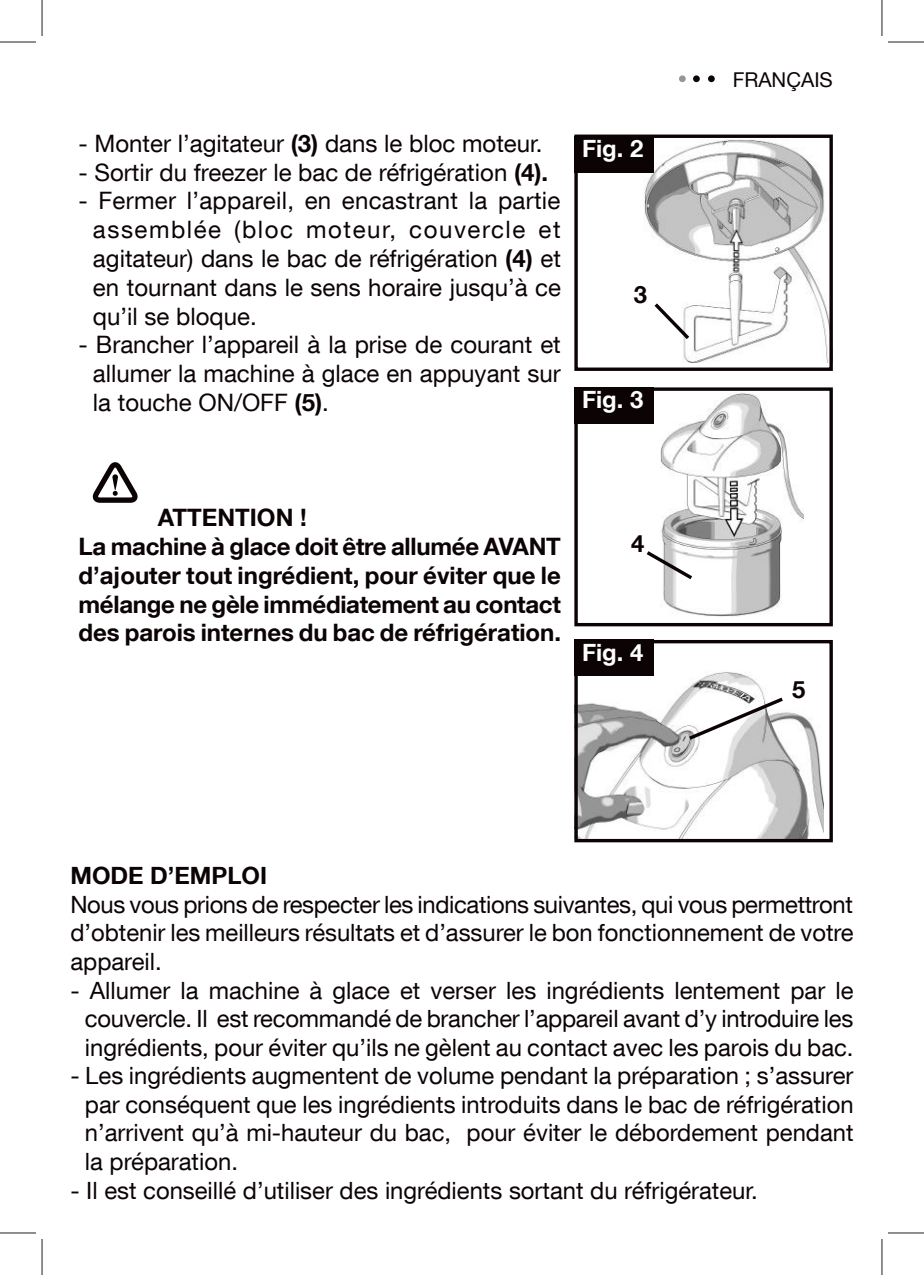
<style>
.page{position:relative;width:924px;height:1275px;background:#fff}
.page>*{position:absolute;margin:0;border:0;box-sizing:border-box;transform-origin:0 0}
.t1{font:24px/28.8px "Helvetica Neue LT Com";color:#0c0305;text-align:justify}
.t2{font:700 24px/28.8px "Helvetica Neue LT Com";color:#0c0305}
.t3{font:23.8px/28.6px "Helvetica Neue LT Com";color:#0c0305;text-align:justify}
.t4{font:700 23.8px "Helvetica Neue LT Com";color:#fff}
.t5{font:700 23.8px "Helvetica Neue LT Com";color:#0c0305}
.t6{font:20.4px "Helvetica Neue LT Com";color:#0c0305}
.s1{font-weight:700}
</style>
<div class="page">
<img style="left:578px;top:670px;width:245px;height:168px">
<img style="left:660px;top:393px;width:143px;height:223px">
<img style="left:642px;top:139px;width:186px;height:223px">
<div style="left:574px;top:135px;width:258px;height:236px;border:3px solid #0c0305"></div>
<div style="left:574px;top:136px;width:79px;height:36px;background:#0c0305"></div>
<svg style="left:650px;top:300px;width:42px;height:43px"></svg>
<div style="left:574px;top:387px;width:258px;height:239px;border:3px solid #0c0305"></div>
<div style="left:574px;top:387px;width:79px;height:36px;background:#0c0305"></div>
<svg style="left:646px;top:548px;width:49px;height:34px"></svg>
<div style="left:574px;top:640px;width:258px;height:202px;border:3px solid #0c0305"></div>
<div style="left:574px;top:640px;width:79px;height:36px;background:#0c0305"></div>
<svg style="left:685px;top:694px;width:101px;height:48px"></svg>
<svg style="left:92px;top:462px;width:46px;height:41px"></svg>
<svg style="left:707px;top:75px;width:7px;height:7px"></svg>
<svg style="left:692px;top:75px;width:7px;height:7px"></svg>
<div style="left:678px;top:75px;width:7px;height:7px;background:#969698;border-radius:50%"></div>
<hr style="left:0;top:42px;width:36px;height:1px;background:#241f1f">
<hr style="left:887px;top:42px;width:36px;height:1px;background:#241f1f">
<hr style="left:0;top:1232px;width:36px;height:1px;background:#241f1f">
<hr style="left:887px;top:1232px;width:36px;height:1px;background:#241f1f">
<hr style="left:42px;top:0;width:1px;height:36px;background:#241f1f">
<hr style="left:42px;top:1239px;width:1px;height:36px;background:#241f1f">
<hr style="left:881px;top:0;width:1px;height:36px;background:#241f1f">
<hr style="left:881px;top:1239px;width:1px;height:36px;background:#241f1f">
<p class="t1" style="left:78px;top:128px;width:465px">- Monter l’agitateur <span class="s1">(3)</span> dans le bloc moteur.</p>
<p class="t1" style="left:78px;top:157px;width:471px">- Sortir du freezer le bac de réfrigération <span class="s1">(4).</span></p>
<p class="t1" style="left:93px;top:186px;width:469px;text-indent:-14px">- Fermer l’appareil, en encastrant la partie assemblée (bloc moteur, couvercle et agitateur) dans le bac de réfrigération <span class="s1">(4)</span> et en tournant dans le sens horaire jusqu’à ce qu’il se bloque.</p>
<p class="t1" style="left:93px;top:330px;width:469px;text-indent:-14px">- Brancher l’appareil à la prise de courant et allumer la machine à glace en appuyant sur la touche ON/OFF <span class="s1">(5)</span>.</p>
<p class="t4" style="left:581px;top:133px;width:63px">Fig. 2</p>
<p class="t5" style="left:633px;top:279px;width:15px">3</p>
<p class="t4" style="left:581px;top:384px;width:63px">Fig. 3</p>
<p class="t2" style="left:78px;top:502px;width:484px;text-indent:79px">ATTENTION !<br>La machine à glace doit être allumée AVANT d’ajouter tout ingrédient, pour éviter que le mélange ne gèle immédiatement au contact des parois internes du bac de réfrigération.</p>
<p class="t5" style="left:630px;top:528px;width:15px">4</p>
<p class="t4" style="left:581px;top:637px;width:63px">Fig. 4</p>
<p class="t6" style="left:732px;top:68px;width:26px">Fran</p>
<p class="t6" style="left:786px;top:68px;width:27px">çais</p>
<p class="t5" style="left:791px;top:675px;width:15px">5</p>
<p class="t5" style="left:70px;top:860px;width:198px">MODE D’EMPLOI</p>
<p class="t3" style="left:70px;top:889px;width:784px">Nous vous prions de respecter les indications suivantes, qui vous permettront d’obtenir les meilleurs résultats et d’assurer le bon fonctionnement de votre appareil.</p>
<p class="t3" style="left:85px;top:975px;width:769px;text-indent:-14px">- Allumer la machine à glace et verser les ingrédients lentement par le couvercle. Il est recommandé de brancher l’appareil avant d’y introduire les ingrédients, pour éviter qu’ils ne gèlent au contact avec les parois du bac.</p>
<p class="t3" style="left:85px;top:1061px;width:769px;text-indent:-14px">- Les ingrédients augmentent de volume pendant la préparation ; s’assurer par conséquent que les ingrédients introduits dans le bac de réfrigération n’arrivent qu’à mi-hauteur du bac, pour éviter le débordement pendant la préparation.</p>
<p class="t3" style="left:70px;top:1175px;width:688px">- Il est conseillé d’utiliser des ingrédients sortant du réfrigérateur.</p>
</div>
